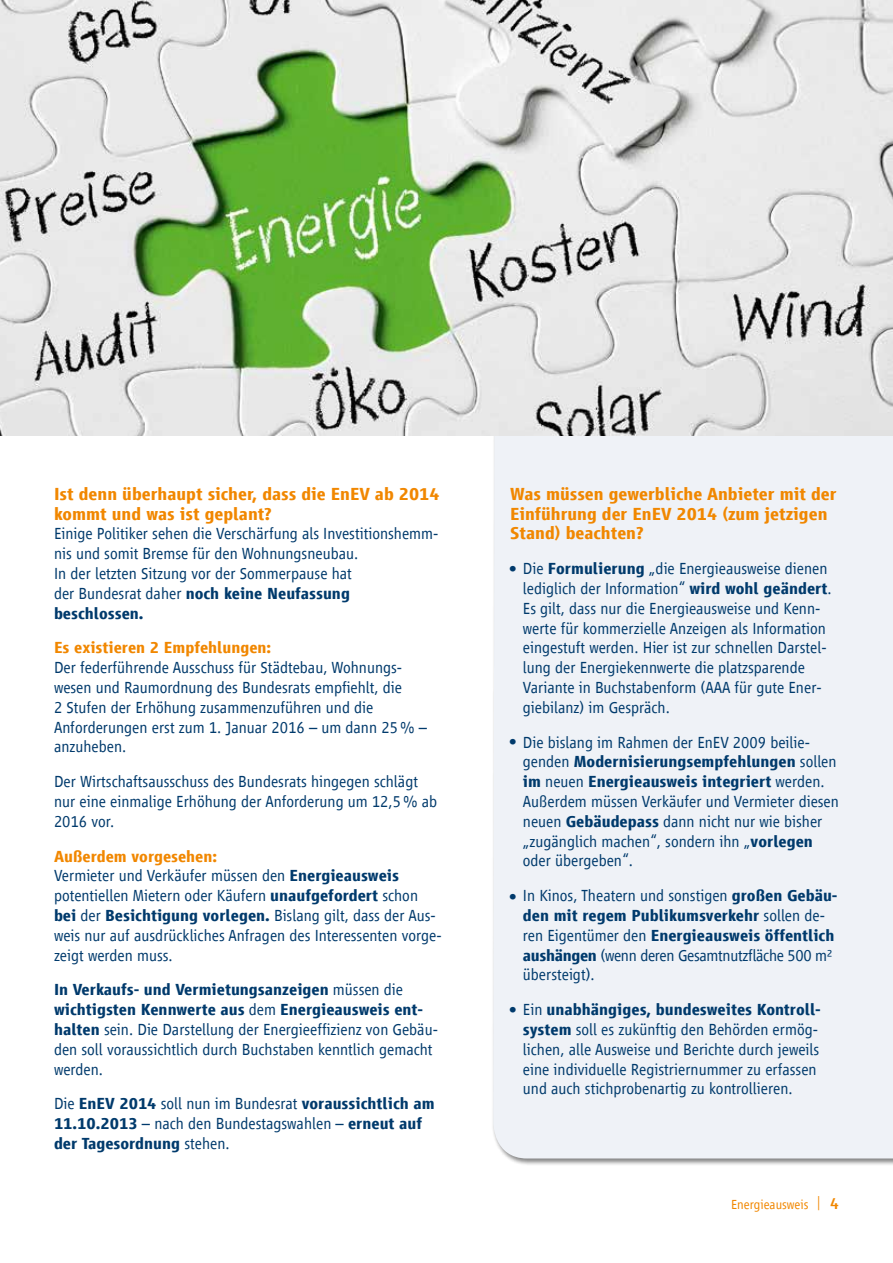
<style>
.page{position:relative;width:893px;height:1263px;background:#fff}
.page>*{position:absolute;margin:0;border:0;box-sizing:border-box;transform-origin:0 0}
.t1{font:300 24px "Scout Vialog";color:#003a6c}
.t2{font:700 18px/19.8px "Scout Vialog";color:#f18700}
.t3{font:300 16.5px/19.8px "Scout Vialog";color:#003a6c}
.t4{font:700 16.5px/19.8px "Scout Vialog";color:#003a6c}
.t5{font:700 16.5px "Scout Vialog";color:#f18700}
.t6{font:300 13.5px "Scout Vialog";color:#f18700}
.s1{font-weight:700}
.s2{font-weight:700;color:#f18700}
.s3{font-weight:300}
.s4{font-family:"DIN";font-size:16.5px}
.s5{font-weight:500;font-size:16.5px}
</style>
<div class="page">
<div style="left:493px;top:436px;width:400px;height:722px;background:#eff2f7"></div>
<img style="left:0;top:0;width:893px;height:436px">
<p class="t2" style="left:54px;top:484px;width:387px">Ist denn überhaupt sicher, dass die EnEV ab 2014 kommt und was ist geplant?</p>
<p class="t3" style="left:54px;top:524px;width:386px">Einige Politiker sehen die Verschärfung als Investitionshemm&shy;nis und somit Bremse für den Wohnungsneubau.<br>In der letzten Sitzung vor der Sommerpause hat<br>der Bundesrat daher <span class="s1">noch keine Neufassung beschlossen.</span></p>
<p class="t5" style="left:54px;top:639px;width:219px">Es existieren 2 Empfehlungen:</p>
<p class="t3" style="left:54px;top:658px;width:374px">Der federführende Ausschuss für Städtebau, Wohnungs&shy;wesen und Raumordnung des Bundesrats empfiehlt, die<br>2 Stufen der Erhöhung zusammenzuführen und die Anforderungen erst zum 1. Januar 2016 – um dann 25% – anzuheben.</p>
<p class="t3" style="left:54px;top:772px;width:385px">Der Wirtschaftsausschuss des Bundesrats hingegen schlägt nur eine einmalige Erhöhung der Anforderung um 12,5% ab<br>2016 vor.</p>
<p class="t3" style="left:54px;top:846px;width:389px"><span class="s2">Außerdem vorgesehen:<br></span>Vermieter und Verkäufer müssen den <span class="s1">Energieausweis </span>potentiellen Mietern oder Käufern <span class="s1">unaufgefordert</span> schon <span class="s1">bei</span> der <span class="s1">Besichtigung vorlegen.</span> Bislang gilt, dass der Aus&shy;weis nur auf ausdrückliches Anfragen des Interessenten vorge&shy;zeigt werden muss.</p>
<p class="t3" style="left:54px;top:980px;width:385px"><span class="s1">In Verkaufs- und Vermietungsanzeigen</span> müssen die <span class="s1">wichtigsten Kennwerte aus</span> dem <span class="s1">Energieausweis ent&shy;halten</span> sein. Die Darstellung der Energieeffizienz von Gebäu&shy;den soll voraussichtlich durch Buchstaben kenntlich gemacht werden.</p>
<p class="t4" style="left:54px;top:1094px;width:382px"><span class="s3">Die</span> EnEV 2014 <span class="s3">soll nun im Bundesrat</span> voraussichtlich am<br>11.10.2013 <span class="s3">– nach den Bundestagswahlen –</span> erneut auf der Tagesordnung <span class="s3">stehen.</span></p>
<p class="t2" style="left:510px;top:484px;width:328px">Was müssen gewerbliche Anbieter mit der<br>Einführung der EnEV 2014 (zum jetzigen<br>Stand) beachten?</p>
<p class="t3" style="left:523px;top:559px;width:310px">Die <span class="s1">Formulierung</span> „die Energieausweise dienen lediglich der Information“ <span class="s1">wird wohl geändert</span>.<br>Es gilt, dass nur die Energieausweise und Kenn&shy;werte für kommerzielle Anzeigen als Information eingestuft werden. Hier ist zur schnellen Darstel&shy;lung der Energiekennwerte die platzsparende Variante in Buchstabenform (AAA für gute Ener&shy;giebilanz) im Gespräch.</p>
<p class="t3" style="left:523px;top:732px;width:318px">Die bislang im Rahmen der EnEV 2009 beilie&shy;genden <span class="s1">Modernisierungsempfehlungen</span> sollen <span class="s1">im</span> neuen <span class="s1">Energieausweis integriert</span> werden.<br>Außerdem müssen Verkäufer und Vermieter diesen neuen <span class="s1">Gebäudepass</span> dann nicht nur wie bisher „zugänglich machen“, sondern ihn „<span class="s1">vorlegen </span>oder übergeben“.</p>
<p class="t3" style="left:523px;top:886px;width:316px">In Kinos, Theatern und sonstigen <span class="s1">großen Gebäu&shy;den mit regem Publikumsverkehr</span> sollen de&shy;ren Eigentümer den <span class="s1">Energieausweis öffentlich aushängen</span> (wenn deren Gesamtnutzfläche 500 m² übersteigt).</p>
<p class="t3" style="left:523px;top:1000px;width:299px">Ein <span class="s1">unabhängiges, bundesweites Kontroll&shy;system</span> soll es zukünftig den Behörden ermög&shy;lichen, alle Ausweise und Berichte durch jeweils eine individuelle Registriernummer zu erfassen und auch stichprobenartig zu kontrollieren.</p>
<h1 class="t1" style="left:507px;top:554px;width:14px">•</h1>
<h1 class="t1" style="left:507px;top:728px;width:14px">•</h1>
<h1 class="t1" style="left:507px;top:882px;width:14px">•</h1>
<h1 class="t1" style="left:507px;top:996px;width:14px">•</h1>
<p class="t6" style="left:731px;top:1197px;width:109px">Energieausweis <span class="s4">|</span> <span class="s5">4</span></p>
</div>
